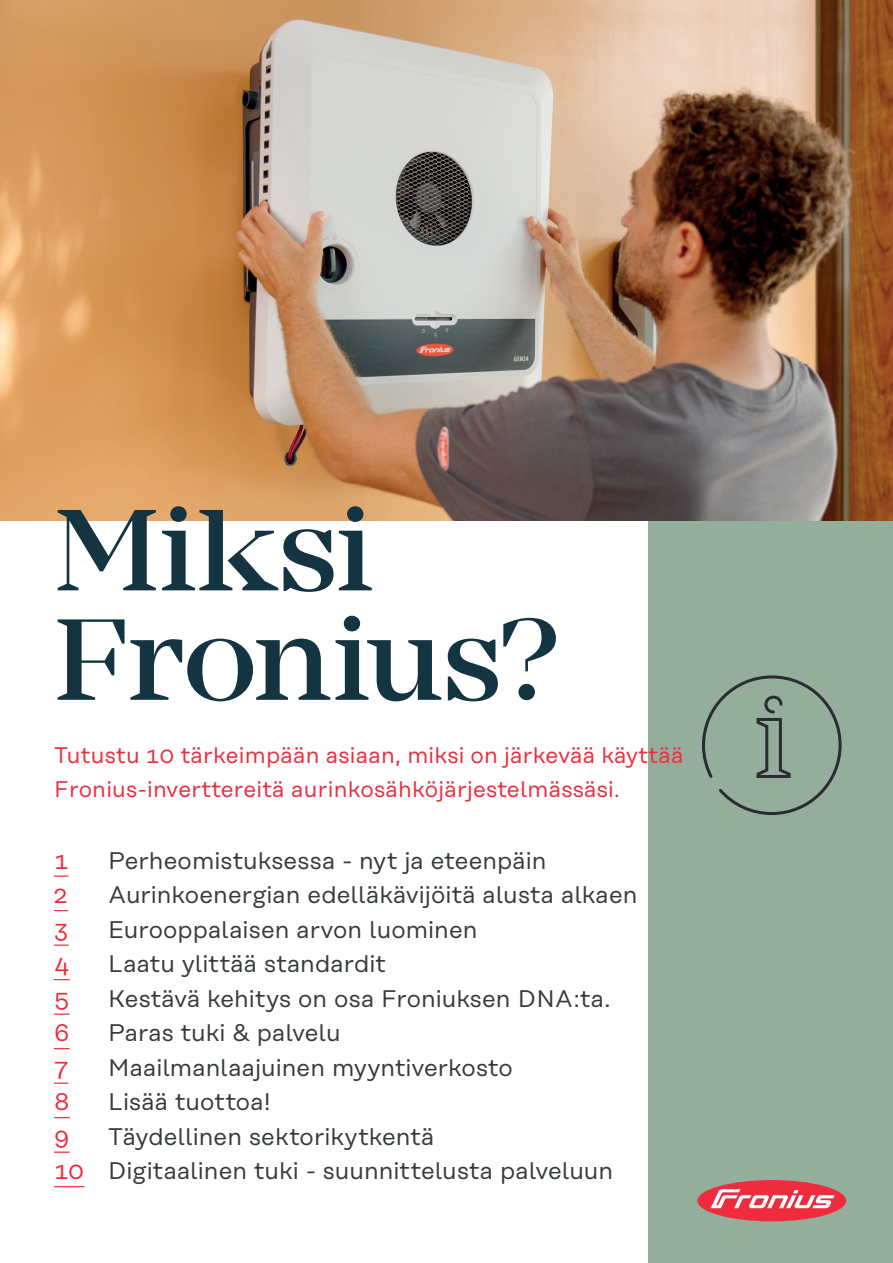
<style>
.page{position:relative;width:893px;height:1263px;background:#fff}
.page>*{position:absolute;margin:0;border:0;box-sizing:border-box;transform-origin:0 0}
.t1{font:500 120px/109.5px "Mirador";letter-spacing:-.01em;color:#143442}
.t2{font:24px/34.5px "Rational Text";letter-spacing:.005em;color:#373b3e}
.t3{font:24px "Rational Text";color:#ee2c3d}
.t4{font:22.5px/33.8px "Rational Text";letter-spacing:.01em;color:#ee2c3d}
.s1{color:#ee2c3d}
</style>
<div class="page">
<div style="left:648px;top:472px;width:245px;height:791px;background:#95ae9c"></div>
<img style="left:0;top:0;width:893px;height:521px">
<svg style="left:54px;top:875px;width:15px;height:2px"></svg>
<svg style="left:54px;top:910px;width:14px;height:1px"></svg>
<svg style="left:54px;top:944px;width:15px;height:2px"></svg>
<svg style="left:54px;top:979px;width:16px;height:1px"></svg>
<svg style="left:54px;top:1013px;width:16px;height:2px"></svg>
<svg style="left:54px;top:1048px;width:16px;height:1px"></svg>
<svg style="left:54px;top:1082px;width:14px;height:2px"></svg>
<svg style="left:54px;top:1117px;width:16px;height:1px"></svg>
<svg style="left:54px;top:1151px;width:16px;height:2px"></svg>
<hr style="left:54px;top:1186px;width:31px;height:1px;background:#ee2c3d">
<div style="left:697px;top:1180px;width:149px;height:41px;background:#ee2c3d;border-radius:50%"></div>
<svg style="left:711px;top:1189px;width:124px;height:19px"></svg>
<svg style="left:702px;top:675px;width:140px;height:140px"></svg>
<h1 class="t1" style="left:54px;top:496px;width:506px">Miksi<br>Fronius?</h1>
<p class="t4" style="left:54px;top:738px;width:631px">Tutustu 10 tärkeimpään asiaan, miksi on järkevää käyttää<br>Fronius-inverttereitä aurinkosähköjärjestelmässäsi.</p>
<p class="t3" style="left:54px;top:846px;width:16px">1</p>
<p class="t2" style="left:108px;top:843px;width:440px">Perheomistuksessa - nyt ja eteenpäin</p>
<p class="t3" style="left:54px;top:881px;width:15px">2</p>
<p class="t2" style="left:108px;top:877px;width:531px">Aurinkoenergian edelläkävijöitä alusta alkaen</p>
<p class="t3" style="left:54px;top:915px;width:16px">3</p>
<p class="t2" style="left:108px;top:912px;width:371px">Eurooppalaisen arvon luominen</p>
<p class="t3" style="left:54px;top:950px;width:17px">4</p>
<p class="t2" style="left:108px;top:946px;width:279px">Laatu ylittää standardit</p>
<p class="t3" style="left:54px;top:984px;width:17px">5</p>
<p class="t2" style="left:108px;top:981px;width:504px">Kestävä kehitys on osa Froniuksen DNA:ta.</p>
<p class="t3" style="left:54px;top:1019px;width:17px">6</p>
<p class="t2" style="left:108px;top:1015px;width:234px">Paras tuki &amp; palvelu</p>
<p class="t3" style="left:54px;top:1053px;width:15px">7</p>
<p class="t2" style="left:108px;top:1050px;width:406px">Maailmanlaajuinen myyntiverkosto</p>
<p class="t3" style="left:54px;top:1088px;width:17px">8</p>
<p class="t2" style="left:108px;top:1084px;width:164px">Lisää tuottoa!</p>
<p class="t3" style="left:54px;top:1122px;width:17px">9</p>
<p class="t2" style="left:54px;top:1119px;width:561px;text-indent:54px">Täydellinen sektorikytkentä<br><span class="s1">10</span> Digitaalinen tuki - suunnittelusta palveluun</p>
</div>
